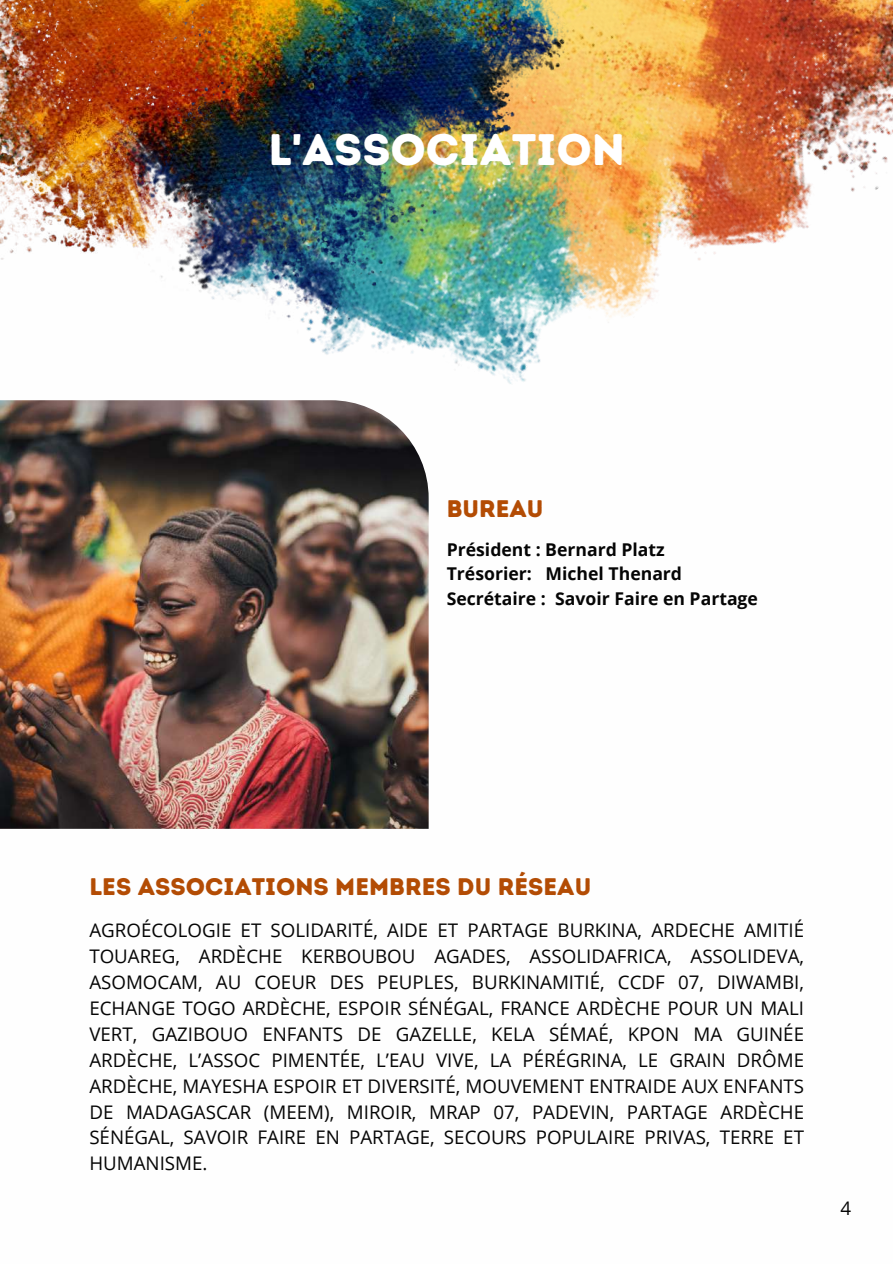
<style>
.page{position:relative;width:893px;height:1264px;background:#fff}
.page>*{position:absolute;margin:0;border:0;box-sizing:border-box;transform-origin:0 0}
.t1{font:44.1px "Intro Rust Base";color:#fff}
.t2{font:24px "Intro Rust Base";color:#b34c04}
.t3{font:18.75px/25.8px "Open Sans";color:#050505;text-align:justify}
.t4{font:700 17.55px/24.3px "Open Sans";color:#050505}
</style>
<div class="page">
<img style="left:312px;top:0;width:580px;height:384px">
<img style="left:0;top:0;width:580px;height:343px">
<img style="left:0;top:400px;width:428px;height:428px">
<h1 class="t1" style="left:268px;top:123px;width:358px">L'ASSOCIATION</h1>
<p class="t2" style="left:446px;top:494px;width:98px">BUREAU</p>
<p class="t4" style="left:446px;top:537px;width:313px">Président : Bernard Platz<br>Trésorier: Michel Thenard<br>Secrétaire : Savoir Faire en Partage</p>
<p class="t2" style="left:89px;top:871px;width:503px">LES ASSOCIATIONS MEMBRES DU RÉSEAU</p>
<p class="t3" style="left:89px;top:917px;width:716px">AGROÉCOLOGIE ET SOLIDARITÉ, AIDE ET PARTAGE BURKINA, ARDECHE AMITIÉ TOUAREG, ARDÈCHE KERBOUBOU AGADES, ASSOLIDAFRICA, ASSOLIDEVA, ASOMOCAM, AU COEUR DES PEUPLES, BURKINAMITIÉ, CCDF 07, DIWAMBI, ECHANGE TOGO ARDÈCHE, ESPOIR SÉNÉGAL, FRANCE ARDÈCHE POUR UN MALI VERT, GAZIBOUO ENFANTS DE GAZELLE, KELA SÉMAÉ, KPON MA GUINÉE ARDÈCHE, L’ASSOC PIMENTÉE, L’EAU VIVE, LA PÉRÉGRINA, LE GRAIN DRÔME ARDÈCHE, MAYESHA ESPOIR ET DIVERSITÉ, MOUVEMENT ENTRAIDE AUX ENFANTS DE MADAGASCAR (MEEM), MIROIR, MRAP 07, PADEVIN, PARTAGE ARDÈCHE SÉNÉGAL, SAVOIR FAIRE EN PARTAGE, SECOURS POPULAIRE PRIVAS, TERRE ET HUMANISME.</p>
<p class="t3" style="left:840px;top:1194px;width:12px">4</p>
</div>
